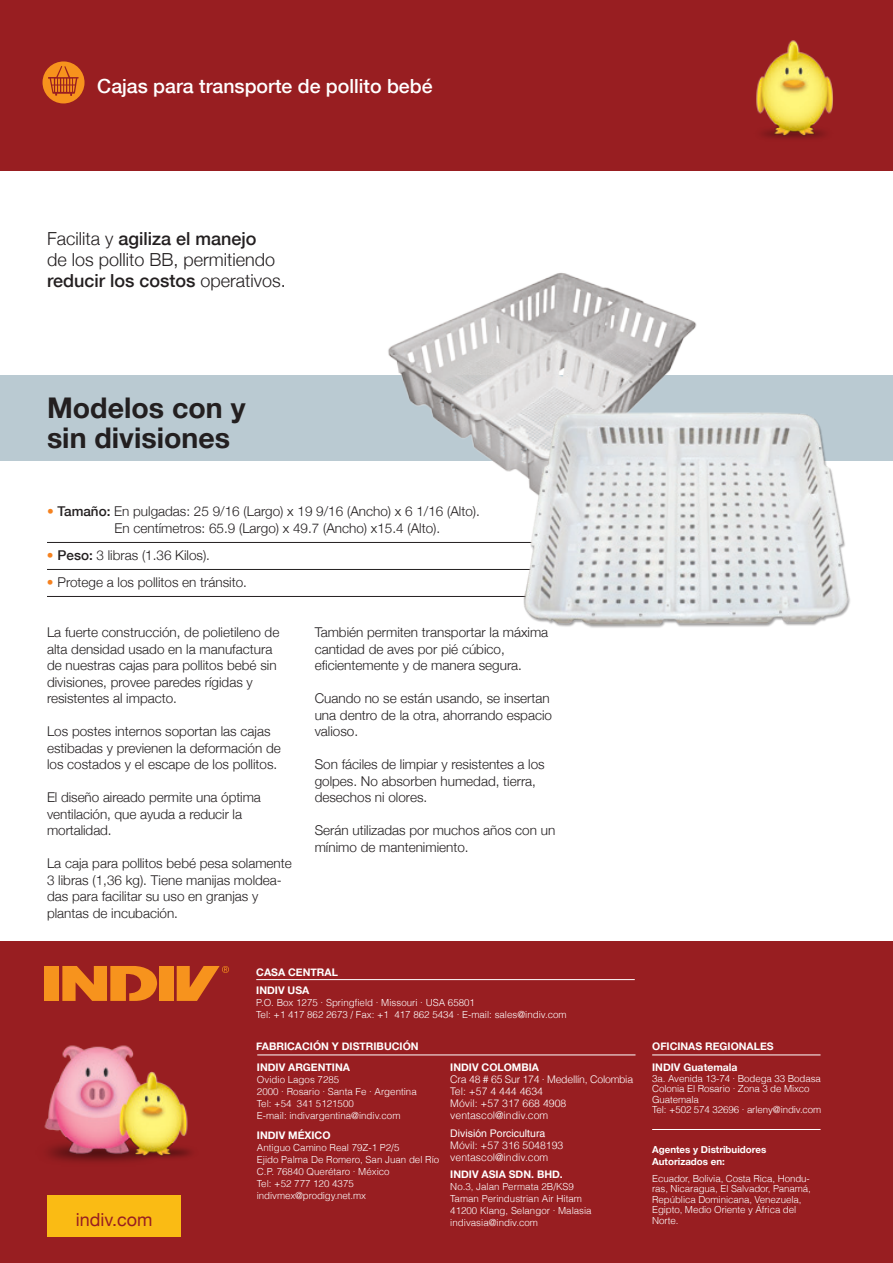
<style>
.page{position:relative;width:893px;height:1263px;background:#fff}
.page>*{position:absolute;margin:0;border:0;box-sizing:border-box;transform-origin:0 0}
.t1{font:700 28.5px "Helvetica Neue";color:#231f20}
.t2{font:500 19.5px "Helvetica Neue";color:#fff}
.t3{font:300 18px/21px "Helvetica Neue";color:#231f20}
.t4{font:500 18px "Helvetica Neue";color:#231f20}
.t5{font:18px "Helvetica Neue";color:#981e21}
.t6{font:300 13.5px/16.5px "Helvetica Neue";color:#231f20}
.t7{font:700 10.5px "Helvetica Neue";color:#fff}
.t8{font:300 10.5px "Helvetica";color:#fff}
.t9{font:300 10.5px "Helvetica";letter-spacing:-.025em;color:#fff}
.t10{font:10.5px "Helvetica";color:#fff}
.t11{font:300 9.75px/10.5px "Helvetica";color:#fff}
.t12{font:700 9.75px "Helvetica Neue";color:#fff}
.s1{font-weight:300}
.s2{font-weight:500}
.s3{color:#f58220}
</style>
<div class="page">
<div style="left:0;top:942px;width:893px;height:321px;background:#981e21"></div>
<img style="left:44px;top:1045px;width:148px;height:117px">
<div style="left:47px;top:1195px;width:134px;height:42px;background:#fabb14"></div>
<div style="left:45px;top:966px;width:14px;height:35px;background:#f7931d"></div>
<div style="left:159px;top:966px;width:14px;height:35px;background:#f7931d"></div>
<svg style="left:62px;top:966px;width:95px;height:35px"></svg>
<svg style="left:177px;top:966px;width:52px;height:35px"></svg>
<hr style="left:256px;top:979px;width:379px;height:1px;background:#fff">
<hr style="left:257px;top:1055px;width:378px;height:1px;background:#fff">
<hr style="left:652px;top:1055px;width:168px;height:1px;background:#fff">
<hr style="left:652px;top:1129px;width:168px;height:1px;background:#fff">
<hr style="left:47px;top:542px;width:504px;height:1px;background:#231f20">
<hr style="left:47px;top:569px;width:504px;height:1px;background:#231f20">
<hr style="left:47px;top:596px;width:504px;height:1px;background:#231f20">
<div style="left:0;top:0;width:893px;height:170px;background:#981e21"></div>
<div style="left:0;top:375px;width:893px;height:85px;background:#bacad2"></div>
<img style="left:756px;top:40px;width:77px;height:99px">
<svg style="left:42px;top:61px;width:43px;height:43px"></svg>
<svg style="left:48px;top:65px;width:32px;height:31px"></svg>
<img style="left:356px;top:273px;width:341px;height:188px">
<img style="left:481px;top:358px;width:397px;height:270px">
<p class="t2" style="left:97px;top:70px;width:337px">Cajas para transporte de pollito bebé</p>
<p class="t4" style="left:47px;top:224px;width:211px"><span class="s1">Facilita y</span> agiliza el manejo</p>
<p class="t3" style="left:47px;top:248px;width:240px">de los pollito BB, permitiendo <span class="s2">reducir los costos</span> operativos.</p>
<p class="t1" style="left:47px;top:382px;width:200px">Modelos con y</p>
<p class="t1" style="left:47px;top:412px;width:185px">sin divisiones</p>
<p class="t6" style="left:47px;top:502px;width:434px"><span class="s3">•</span> <span class="s2">Tamaño:</span> En pulgadas: 25 9/16 (Largo) x 19 9/16 (Ancho) x 6 1/16 (Alto).</p>
<p class="t6" style="left:115px;top:519px;width:327px">En centímetros: 65.9 (Largo) x 49.7 (Ancho) x15.4 (Alto).</p>
<p class="t6" style="left:47px;top:546px;width:165px"><span class="s3">•</span> <span class="s2">Peso:</span> 3 libras (1.36 Kilos).</p>
<p class="t6" style="left:47px;top:573px;width:202px"><span class="s3">•</span> Protege a los pollitos en tránsito.</p>
<p class="t6" style="left:47px;top:623px;width:234px">La fuerte construcción, de polietileno de alta densidad usado en la manufactura de nuestras cajas para pollitos bebé sin divisiones, provee paredes rígidas y</p>
<p class="t6" style="left:47px;top:689px;width:132px">resistentes al impacto.</p>
<p class="t6" style="left:47px;top:722px;width:235px">Los postes internos soportan las cajas estibadas y previenen la deformación de los costados y el escape de los pollitos.</p>
<p class="t6" style="left:47px;top:788px;width:215px">El diseño aireado permite una óptima</p>
<p class="t6" style="left:47px;top:805px;width:196px">ventilación, que ayuda a reducir la</p>
<p class="t6" style="left:47px;top:821px;width:66px">mortalidad.</p>
<p class="t6" style="left:47px;top:854px;width:246px">La caja para pollitos bebé pesa solamente 3 libras (1,36 kg). Tiene manijas moldea&shy;das para facilitar su uso en granjas y plantas de incubación.</p>
<p class="t6" style="left:315px;top:623px;width:235px">También permiten transportar la máxima cantidad de aves por pié cúbico,</p>
<p class="t6" style="left:315px;top:656px;width:209px">eficientemente y de manera segura.</p>
<p class="t6" style="left:315px;top:689px;width:239px">Cuando no se están usando, se insertan una dentro de la otra, ahorrando espacio valioso.</p>
<p class="t6" style="left:315px;top:755px;width:232px">Son fáciles de limpiar y resistentes a los golpes. No absorben humedad, tierra, desechos ni olores.</p>
<p class="t6" style="left:315px;top:821px;width:242px">Serán utilizadas por muchos años con un mínimo de mantenimiento.</p>
<p class="t5" style="left:76px;top:1204px;width:78px">indiv.com</p>
<p class="t7" style="left:256px;top:963px;width:83px">CASA CENTRAL</p>
<p class="t7" style="left:256px;top:981px;width:55px">INDIV USA</p>
<p class="t11" style="left:256px;top:997px;width:220px">P.O. Box 1275 · Springfield · Missouri · USA 65801</p>
<p class="t11" style="left:256px;top:1009px;width:312px">Tel: +1 417 862 2673 / Fax: +1 417 862 5434 · E-mail: sales@indiv.com</p>
<p class="t7" style="left:256px;top:1037px;width:164px">FABRICACIÓN Y DISTRIBUCIÓN</p>
<p class="t7" style="left:652px;top:1037px;width:123px">OFICINAS REGIONALES</p>
<p class="t7" style="left:652px;top:1058px;width:87px">INDIV Guatemala</p>
<p class="t11" style="left:652px;top:1073px;width:170px">3a. Avenida 13-74 · Bodega 33 Bodasa</p>
<p class="t11" style="left:652px;top:1083px;width:159px">Colonia El Rosario · Zona 3 de Mixco</p>
<p class="t11" style="left:652px;top:1094px;width:48px">Guatemala</p>
<p class="t11" style="left:652px;top:1104px;width:171px">Tel: +502 574 32696 · arleny@indiv.com</p>
<p class="t7" style="left:257px;top:1058px;width:95px">INDIV ARGENTINA</p>
<p class="t11" style="left:257px;top:1074px;width:84px">Ovidio Lagos 7285</p>
<p class="t11" style="left:257px;top:1086px;width:161px">2000 · Rosario · Santa Fe · Argentina</p>
<p class="t11" style="left:257px;top:1098px;width:98px">Tel: +54 341 5121500</p>
<p class="t11" style="left:257px;top:1110px;width:145px">E-mail: indivargentina@indiv.com</p>
<p class="t7" style="left:257px;top:1125px;width:75px">INDIV MÉXICO</p>
<p class="t11" style="left:257px;top:1142px;width:144px">Antiguo Camino Real 79Z-1 P2/5</p>
<p class="t11" style="left:257px;top:1154px;width:184px">Ejido Palma De Romero, San Juan del Río</p>
<p class="t11" style="left:257px;top:1166px;width:134px">C.P. 76840 Querétaro · México</p>
<p class="t11" style="left:257px;top:1178px;width:98px">Tel: +52 777 120 4375</p>
<p class="t11" style="left:257px;top:1190px;width:111px">indivmex@prodigy.net.mx</p>
<p class="t7" style="left:450px;top:1058px;width:90px">INDIV COLOMBIA</p>
<p class="t9" style="left:450px;top:1071px;width:184px">Cra 48 # 65 Sur 174 · Medellín, Colombia</p>
<p class="t8" style="left:450px;top:1083px;width:94px">Tel: +57 4 444 4634</p>
<p class="t8" style="left:450px;top:1095px;width:118px">Móvil: +57 317 668 4908</p>
<p class="t8" style="left:450px;top:1107px;width:100px">ventascol@indiv.com</p>
<p class="t10" style="left:450px;top:1125px;width:97px">División Porcicultura</p>
<p class="t8" style="left:450px;top:1137px;width:115px">Móvil: +57 316 5048193</p>
<p class="t8" style="left:450px;top:1149px;width:100px">ventascol@indiv.com</p>
<p class="t7" style="left:450px;top:1164px;width:114px">INDIV ASIA SDN. BHD.</p>
<p class="t11" style="left:450px;top:1181px;width:125px">No.3, Jalan Permata 2B/KS9</p>
<p class="t11" style="left:450px;top:1193px;width:133px">Taman Perindustrian Air Hitam</p>
<p class="t11" style="left:450px;top:1205px;width:143px">41200 Klang, Selangor · Malasia</p>
<p class="t11" style="left:450px;top:1217px;width:89px">indivasia@indiv.com</p>
<p class="t12" style="left:652px;top:1141px;width:116px">Agentes y Distribuidores</p>
<p class="t12" style="left:652px;top:1153px;width:74px">Autorizados en:</p>
<p class="t11" style="left:652px;top:1173px;width:160px">Ecuador, Bolivia, Costa Rica, Hondu&shy;ras, Nicaragua, El Salvador, Panamá,<br>República Dominicana, Venezuela,<br>Egipto, Medio Oriente y África del<br>Norte.</p>
</div>
